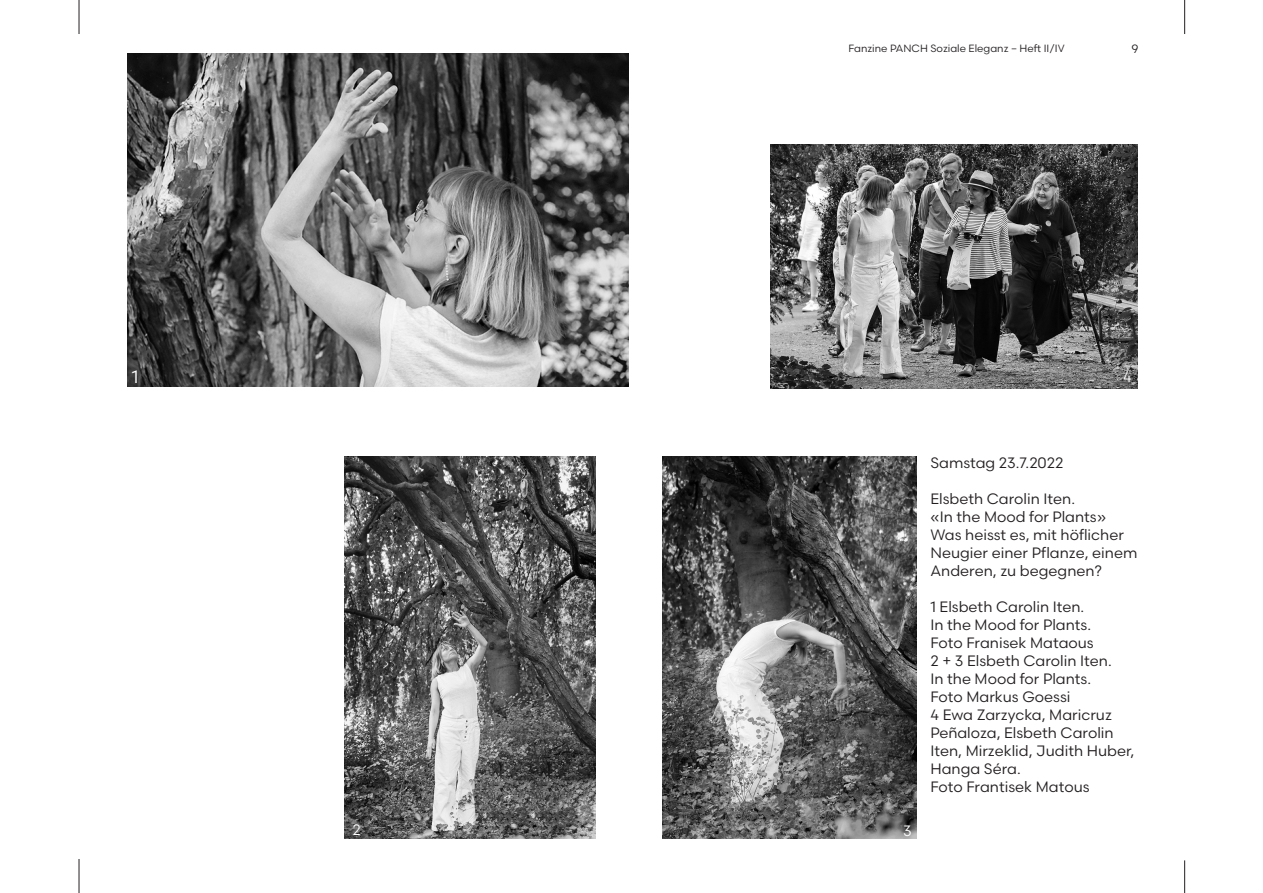
<style>
.page{position:relative;width:1263px;height:893px;background:#fff}
.page>*{position:absolute;margin:0;border:0;box-sizing:border-box;transform-origin:0 0}
.t1{font:18px "Scandia";color:#fff}
.t2{font:15px/18px "Scandia";color:#231f20}
.t3{font:15px "Scandia";color:#fff}
.t4{font:12px "Scandia";color:#231f20}
.t5{font:10.5px "Scandia";color:#231f20}
</style>
<div class="page">
<hr style="left:1184px;top:860px;width:1px;height:33px;background:#231f20">
<hr style="left:1184px;top:0;width:1px;height:34px;background:#231f20">
<hr style="left:79px;top:859px;width:1px;height:34px;background:#231f20">
<hr style="left:79px;top:0;width:1px;height:34px;background:#231f20">
<img style="left:770px;top:144px;width:367px;height:245px">
<img style="left:127px;top:54px;width:502px;height:333px">
<img style="left:344px;top:456px;width:251px;height:383px">
<img style="left:662px;top:456px;width:254px;height:383px">
<p class="t1" style="left:132px;top:365px;width:8px">1</p>
<p class="t5" style="left:848px;top:42px;width:218px">Fanzine PANCH Soziale Eleganz – Heft II/IV</p>
<p class="t4" style="left:1131px;top:42px;width:9px">9</p>
<p class="t3" style="left:1123px;top:368px;width:10px">4</p>
<p class="t3" style="left:352px;top:821px;width:10px">2</p>
<p class="t3" style="left:903px;top:822px;width:10px">3</p>
<p class="t2" style="left:930px;top:453px;width:135px">Samstag 23.7.2022</p>
<p class="t2" style="left:930px;top:489px;width:146px">Elsbeth Carolin Iten.</p>
<p class="t2" style="left:930px;top:507px;width:177px">«In the Mood for Plants»</p>
<p class="t2" style="left:930px;top:525px;width:208px">Was heisst es, mit höflicher<br>Neugier einer Pflanze, einem<br>Anderen, zu begegnen?</p>
<p class="t2" style="left:930px;top:597px;width:155px">1 Elsbeth Carolin Iten.</p>
<p class="t2" style="left:930px;top:615px;width:162px">In the Mood for Plants.</p>
<p class="t2" style="left:930px;top:633px;width:165px">Foto Franisek Mataous</p>
<p class="t2" style="left:930px;top:651px;width:183px">2 + 3 Elsbeth Carolin Iten.</p>
<p class="t2" style="left:930px;top:669px;width:162px">In the Mood for Plants.</p>
<p class="t2" style="left:930px;top:687px;width:142px">Foto Markus Goessi</p>
<p class="t2" style="left:930px;top:705px;width:206px">4 Ewa Zarzycka, Maricruz<br>Peñaloza, Elsbeth Carolin<br>Iten, Mirzeklid, Judith Huber,<br>Hanga Séra.</p>
<p class="t2" style="left:930px;top:777px;width:161px">Foto Frantisek Matous</p>
</div>
